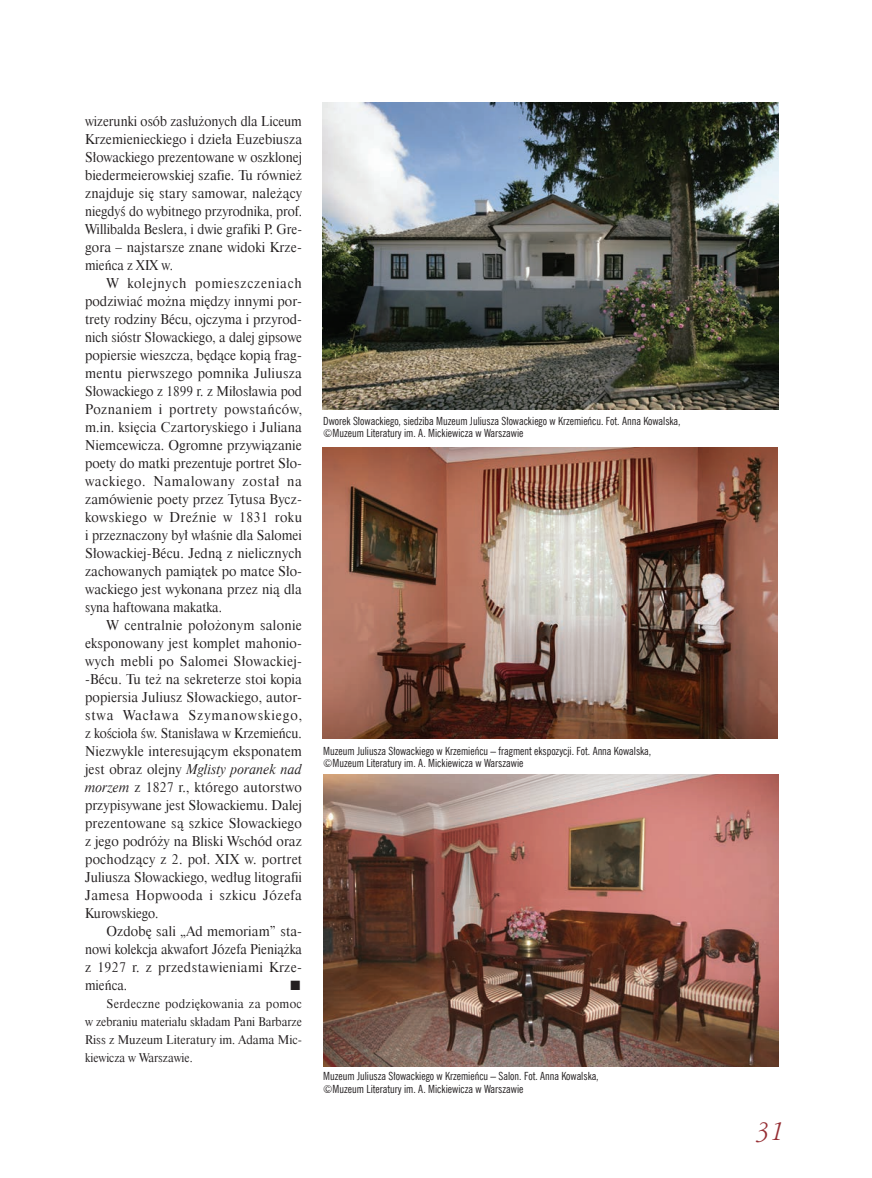
<style>
.page{position:relative;width:872px;height:1178px;background:#fff}
.page>*{position:absolute;margin:0;border:0;box-sizing:border-box;transform-origin:0 0}
.t1{font:italic 30px "Ameri Garmnd EU";color:#962e33}
.t2{font:13.5px/18px "Dutch 801 Hd EU";letter-spacing:.005em;color:#231f20;text-align:justify}
.t3{font:13.5px "Zapf Dingbats ITC";color:#231f20;scale:.96 1}
.t4{font:12px/18px "Dutch 801 Hd EU";color:#231f20;text-align:justify}
.t5{font:11.25px/12px "News Goth Cn EU";color:#231f20}
.s1{font-style:italic}
</style>
<div class="page">
<img style="left:323px;top:103px;width:455px;height:307px">
<img style="left:323px;top:448px;width:455px;height:290px">
<img style="left:323px;top:774px;width:455px;height:292px">
<p class="t2" style="left:85px;top:113px;width:218px">wizerunki osób zasłużonych dla Liceum Krzemienieckiego i dzieła Euzebiusza Słowackiego prezentowane w oszklonej biedermeierowskiej szafie. Tu również znajduje się stary samowar, należący niegdyś do wybitnego przyrodnika, prof.<br>Willibalda Beslera, i dwie grafiki P. Gre&shy;gora – najstarsze znane widoki Krze&shy;mieńca z XIX w.</p>
<p class="t2" style="left:85px;top:275px;width:218px;text-indent:21px">W kolejnych pomieszczeniach podziwiać można między innymi por&shy;trety rodziny Bécu, ojczyma i przyrod&shy;nich sióstr Słowackiego, a dalej gipsowe popiersie wieszcza, będące kopią frag&shy;mentu pierwszego pomnika Juliusza Słowackiego z 1899 r. z Miłosławia pod Poznaniem i portrety powstańców, m.in. księcia Czartoryskiego i Juliana Niemcewicza. Ogromne przywiązanie poety do matki prezentuje portret Sło&shy;wackiego. Namalowany został na zamówienie poety przez Tytusa Bycz&shy;kowskiego w Dreźnie w 1831 roku i przeznaczony był właśnie dla Salomei Słowackiej-Bécu. Jedną z nielicznych zachowanych pamiątek po matce Sło&shy;wackiego jest wykonana przez nią dla syna haftowana makatka.</p>
<p class="t2" style="left:85px;top:617px;width:218px;text-indent:21px">W centralnie położonym salonie eksponowany jest komplet mahonio&shy;wych mebli po Salomei Słowackiej--Bécu. Tu też na sekreterze stoi kopia popiersia Juliusz Słowackiego, autor&shy;stwa Wacława Szymanowskiego, z kościoła św. Stanisława w Krzemieńcu.<br>Niezwykle interesującym eksponatem jest obraz olejny <span class="s1">Mglisty poranek nad morzem</span> z 1827 r., którego autorstwo przypisywane jest Słowackiemu. Dalej prezentowane są szkice Słowackiego z jego podróży na Bliski Wschód oraz pochodzący z 2. poł. XIX w. portret Juliusza Słowackiego, według litografii Jamesa Hopwooda i szkicu Józefa Kurowskiego.</p>
<p class="t2" style="left:85px;top:923px;width:218px;text-indent:21px">Ozdobę sali „Ad memoriam” sta&shy;nowi kolekcja akwafort Józefa Pieniążka z 1927 r. z przedstawieniami Krze&shy;mieńca.</p>
<p class="t3" style="left:290px;top:979px;width:12px">■</p>
<p class="t4" style="left:85px;top:995px;width:218px;text-indent:21px">Serdeczne podziękowania za pomoc w zebraniu materiału składam Pani Barbarze Riss z Muzeum Literatury im. Adama Mic&shy;kiewicza w Warszawie.</p>
<p class="t5" style="left:323px;top:415px;width:359px">Dworek Słowackiego, siedziba Muzeum Juliusza Słowackiego w Krzemieńcu. Fot. Anna Kowalska, ©Muzeum Literatury im. A. Mickiewicza w Warszawie</p>
<p class="t5" style="left:323px;top:745px;width:329px">Muzeum Juliusza Słowackiego w Krzemieńcu – fragment ekspozycji. Fot. Anna Kowalska, ©Muzeum Literatury im. A. Mickiewicza w Warszawie</p>
<p class="t5" style="left:323px;top:1071px;width:277px">Muzeum Juliusza Słowackiego w Krzemieńcu – Salon. Fot. Anna Kowalska, ©Muzeum Literatury im. A. Mickiewicza w Warszawie</p>
<h1 class="t1" style="left:756px;top:1113px;width:31px">31</h1>
</div>
